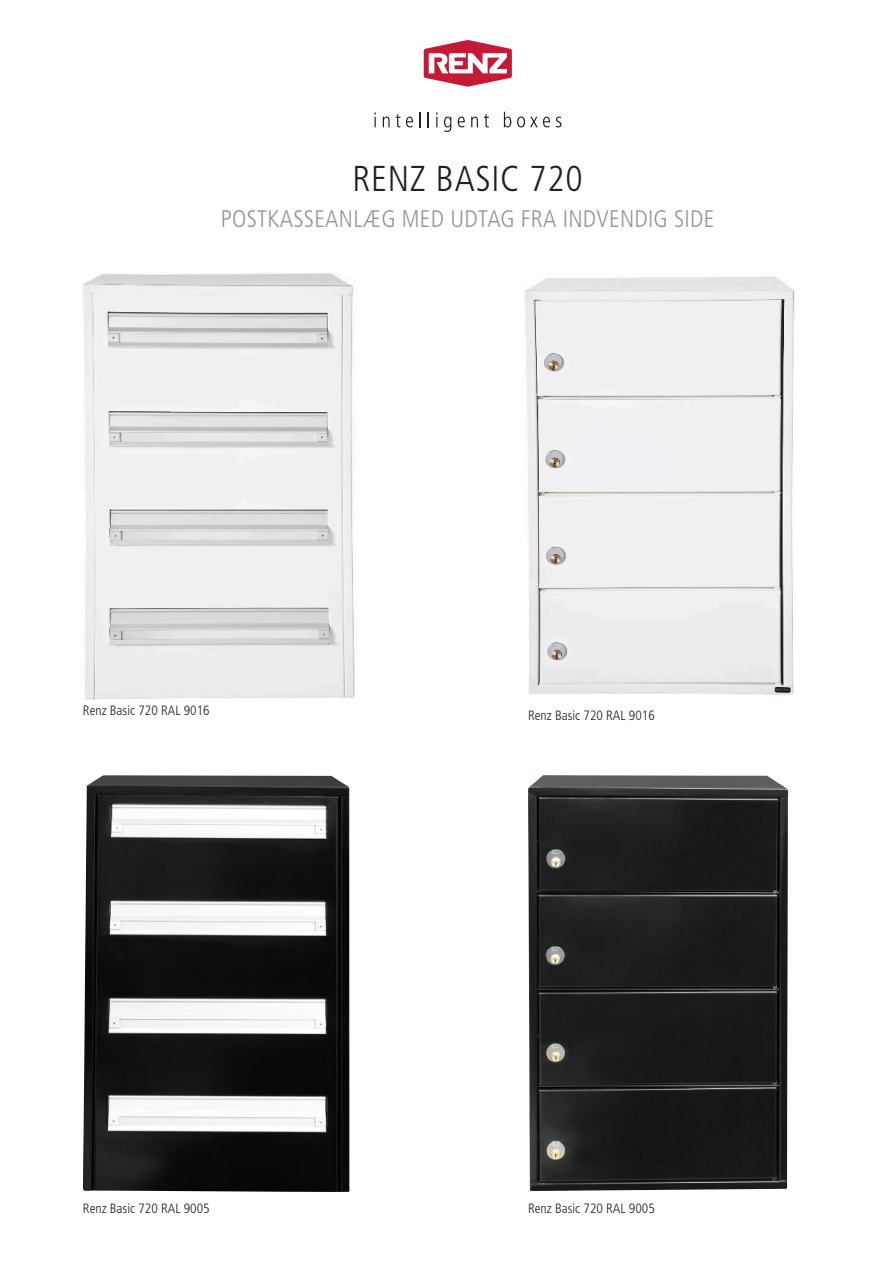
<style>
.page{position:relative;width:893px;height:1263px;background:#fff}
.page>*{position:absolute;margin:0;border:0;box-sizing:border-box;transform-origin:0 0}
.t1{font:300 condensed 36px "Frutiger LT Std";letter-spacing:.02em;color:#231f20}
.t2{font:300 condensed 24px "Frutiger LT Std";letter-spacing:.01em;color:#939598}
.t3{font:300 condensed 13.5px "Frutiger LT Std";color:#231f20}
</style>
<div class="page">
<img style="left:82px;top:273px;width:273px;height:427px">
<img style="left:524px;top:276px;width:271px;height:419px">
<svg style="left:424px;top:40px;width:88px;height:47px"></svg>
<svg style="left:374px;top:113px;width:2px;height:14px"></svg>
<svg style="left:383px;top:114px;width:17px;height:13px"></svg>
<svg style="left:406px;top:117px;width:7px;height:10px"></svg>
<svg style="left:419px;top:112px;width:2px;height:15px"></svg>
<svg style="left:428px;top:112px;width:1px;height:15px"></svg>
<svg style="left:436px;top:113px;width:2px;height:14px"></svg>
<svg style="left:444px;top:117px;width:7px;height:15px"></svg>
<svg style="left:458px;top:117px;width:7px;height:10px"></svg>
<svg style="left:471px;top:117px;width:7px;height:10px"></svg>
<svg style="left:484px;top:114px;width:5px;height:13px"></svg>
<svg style="left:504px;top:112px;width:7px;height:15px"></svg>
<svg style="left:517px;top:117px;width:33px;height:10px"></svg>
<svg style="left:556px;top:117px;width:6px;height:10px"></svg>
<img style="left:528px;top:775px;width:260px;height:416px">
<img style="left:83px;top:775px;width:267px;height:417px">
<h1 class="t1" style="left:352px;top:163px;width:232px">RENZ BASIC 720</h1>
<h2 class="t2" style="left:221px;top:209px;width:495px">POSTKASSEANLÆG MED UDTAG FRA INDVENDIG SIDE</h2>
<p class="t3" style="left:83px;top:705px;width:128px">Renz Basic 720 RAL 9016</p>
<p class="t3" style="left:528px;top:710px;width:128px">Renz Basic 720 RAL 9016</p>
<p class="t3" style="left:83px;top:1202px;width:128px">Renz Basic 720 RAL 9005</p>
<p class="t3" style="left:528px;top:1202px;width:128px">Renz Basic 720 RAL 9005</p>
</div>
